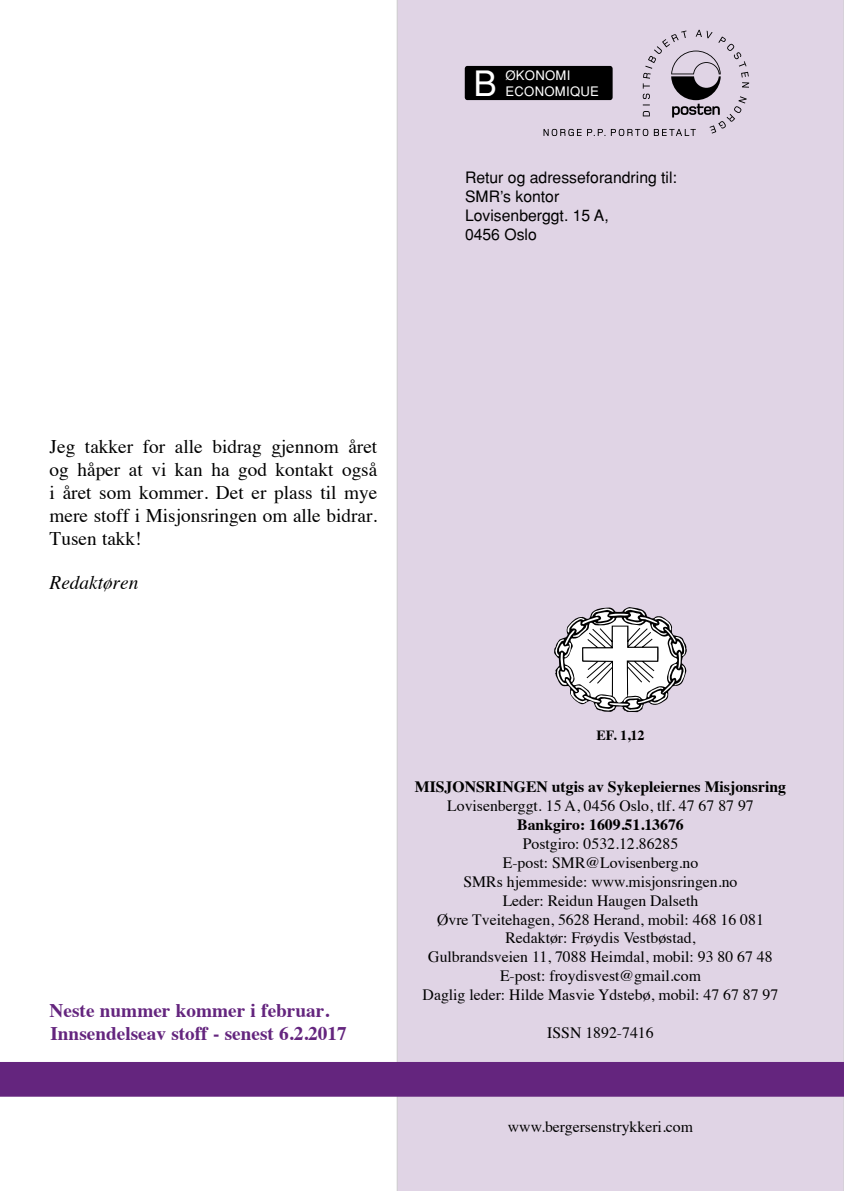
<style>
.page{position:relative;width:844px;height:1191px;background:#fff}
.page>*{position:absolute;margin:0;border:0;box-sizing:border-box;transform-origin:0 0}
.t1{font:35px "Helvetica";color:#fff}
.t2{font:19.25px/23.1px "Times";color:#000;text-align:justify}
.t3{font:700 19.25px/23.1px "Times";color:#64257e}
.t4{font:italic 19.25px "Times";color:#000}
.t5{font:15.75px/18.9px "Times";color:#000;text-align:center}
.t6{font:700 15.75px "Times";color:#000}
.t7{font:15.75px/18.9px "Helvetica";color:#000}
.t8{font:700 14px "Times";color:#000}
.t9{font:13.12px/15.8px "Helvetica";letter-spacing:.02em;color:#fff}
</style>
<div class="page">
<div style="left:397px;top:0;width:446px;height:1191px;background:#e0d4e5"></div>
<svg style="left:553px;top:605px;width:134px;height:107px"></svg>
<div style="left:0;top:1062px;width:843px;height:34px;background:#64257e"></div>
<div style="left:464px;top:66px;width:148px;height:34px;background:#000;border-radius:3px"></div>
<svg style="left:543px;top:30px;width:206px;height:106px;background:#b6acba"></svg>
<h1 class="t1" style="left:473px;top:63px;width:25px">B</h1>
<p class="t9" style="left:505px;top:67px;width:95px">ØKONOMI<br>ECONOMIQUE</p>
<p class="t7" style="left:465px;top:168px;width:213px">Retur og adresseforandring til:<br>SMR’s kontor<br>Lovisenberggt. 15 A,<br>0456 Oslo</p>
<p class="t2" style="left:50px;top:433px;width:329px">Jeg takker for alle bidrag gjennom året og håper at vi kan ha god kontakt også i året som kommer. Det er plass til mye mere stoff i Misjonsringen om alle bidrar.<br>Tusen takk!</p>
<p class="t4" style="left:50px;top:566px;width:90px">Redaktøren</p>
<p class="t3" style="left:50px;top:996px;width:298px">Neste nummer kommer i februar.<br>Innsendelseav stoff - senest 6.2.2017</p>
<p class="t8" style="left:596px;top:722px;width:50px">EF. 1,12</p>
<p class="t6" style="left:414px;top:771px;width:373px">MISJONSRINGEN utgis av Sykepleiernes Misjonsring</p>
<p class="t5" style="left:447px;top:795px;width:308px">Lovisenberggt. 15 A, 0456 Oslo, tlf. 47 67 87 97</p>
<p class="t6" style="left:517px;top:809px;width:168px">Bankgiro: 1609.51.13676</p>
<p class="t5" style="left:422px;top:832px;width:357px">Postgiro: 0532.12.86285<br>E-post: SMR@Lovisenberg.no<br>SMRs hjemmeside: www.misjonsringen.no<br>Leder: Reidun Haugen Dalseth<br>Øvre Tveitehagen, 5628 Herand, mobil: 468 16 081<br>Redaktør: Frøydis Vestbøstad,<br>Gulbrandsveien 11, 7088 Heimdal, mobil: 93 80 67 48<br>E-post: froydisvest@gmail.com<br>Daglig leder: Hilde Masvie Ydstebø, mobil: 47 67 87 97</p>
<p class="t5" style="left:547px;top:1021px;width:108px">ISSN 1892-7416</p>
<p class="t5" style="left:508px;top:1116px;width:187px">www.bergersenstrykkeri.com</p>
</div>
